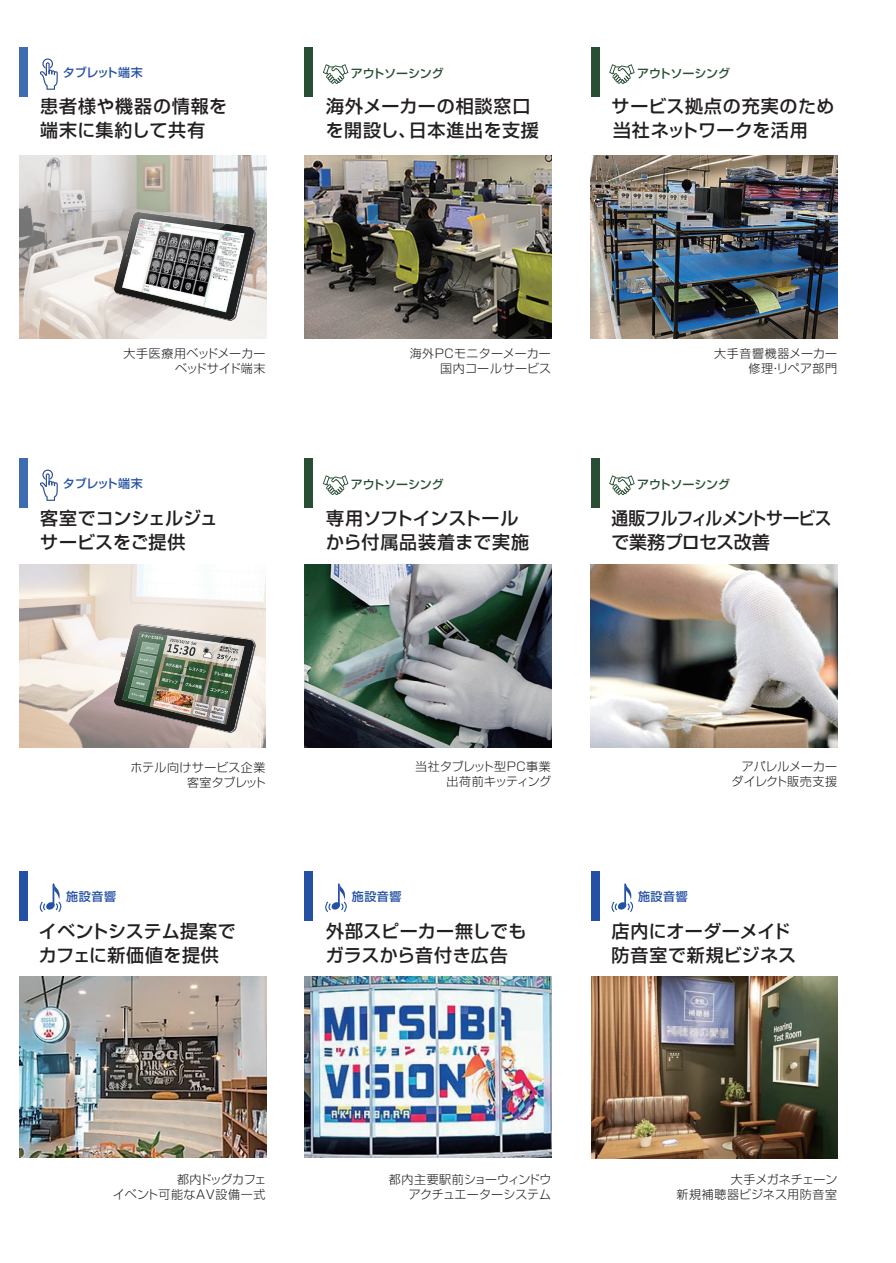
<style>
.page{position:relative;width:896px;height:1263px;background:#fff}
.page>*{position:absolute;margin:0;border:0;box-sizing:border-box;transform-origin:0 0}
.t1{font:500 18px/24px "Shin Go Pro";letter-spacing:.015em;color:#231f20}
.t2{font:500 18px/24px "Shin Go Pro";letter-spacing:.05em;color:#231f20}
.t3{font:500 18px/24px "Shin Go Pro";letter-spacing:-.04em;color:#231f20;scale:.93 1}
.t4{font:500 18px/24px "Shin Go Pro";letter-spacing:-.005em;color:#231f20}
.t5{font:300 12px/15px "Shin Go Pro";letter-spacing:.015em;color:#231f20;text-align:right}
.t6{font:300 12px/15px "Shin Go Pro";letter-spacing:-.005em;color:#231f20;text-align:right}
.t7{font:500 12px "Shin Go Pro";letter-spacing:-.01em;color:#284f34}
.t8{font:300 12px/15px "Shin Go Pro";letter-spacing:.035em;color:#231f20;text-align:right}
.t9{font:500 12px "Shin Go Pro";letter-spacing:-.025em;color:#2451a3}
.t10{font:500 12px "Shin Go Pro";letter-spacing:.05em;color:#2451a3}
</style>
<div class="page">
<img style="left:19px;top:156px;width:247px;height:182px">
<img style="left:19px;top:564px;width:246px;height:183px">
<img style="left:304px;top:156px;width:247px;height:182px">
<img style="left:590px;top:156px;width:247px;height:182px">
<img style="left:304px;top:564px;width:247px;height:183px">
<img style="left:590px;top:564px;width:247px;height:183px">
<img style="left:19px;top:976px;width:247px;height:181px">
<img style="left:304px;top:977px;width:247px;height:180px">
<img style="left:591px;top:976px;width:246px;height:182px">
<div style="left:19px;top:47px;width:9px;height:50px;background:#3d6cb1"></div>
<div style="left:304px;top:47px;width:9px;height:50px;background:#284f34"></div>
<div style="left:590px;top:47px;width:9px;height:50px;background:#284f34"></div>
<svg style="left:40px;top:58px;width:18px;height:32px"></svg>
<svg style="left:323px;top:64px;width:25px;height:20px"></svg>
<svg style="left:609px;top:64px;width:25px;height:20px"></svg>
<svg style="left:40px;top:470px;width:18px;height:31px"></svg>
<svg style="left:39px;top:883px;width:23px;height:29px"></svg>
<hr style="left:338px;top:883px;width:2px;height:23px;background:#2451a3">
<svg style="left:325px;top:884px;width:22px;height:28px"></svg>
<hr style="left:624px;top:883px;width:2px;height:23px;background:#2451a3">
<svg style="left:611px;top:884px;width:23px;height:28px"></svg>
<img style="left:114px;top:212px;width:141px;height:108px">
<img style="left:122px;top:219px;width:123px;height:94px">
<img style="left:114px;top:212px;width:112px;height:83px">
<img style="left:114px;top:625px;width:141px;height:108px">
<img style="left:122px;top:631px;width:123px;height:94px">
<img style="left:114px;top:625px;width:112px;height:83px">
<div style="left:19px;top:458px;width:9px;height:50px;background:#3d6cb1"></div>
<div style="left:304px;top:458px;width:9px;height:50px;background:#284f34"></div>
<div style="left:590px;top:458px;width:9px;height:50px;background:#284f34"></div>
<div style="left:19px;top:871px;width:9px;height:49px;background:#2451a3"></div>
<div style="left:304px;top:871px;width:9px;height:49px;background:#2451a3"></div>
<div style="left:590px;top:871px;width:9px;height:49px;background:#2451a3"></div>
<svg style="left:323px;top:475px;width:25px;height:20px"></svg>
<svg style="left:609px;top:475px;width:25px;height:20px"></svg>
<p class="t9" style="left:63px;top:63px;width:81px">タブレット端末</p>
<p class="t7" style="left:351px;top:64px;width:94px">アウトソーシング</p>
<p class="t7" style="left:637px;top:64px;width:94px">アウトソーシング</p>
<h1 class="t2" style="left:40px;top:92px;width:188px">患者様や機器の情報を端末に集約して共有</h1>
<h1 class="t2" style="left:326px;top:92px;width:215px">海外メーカーの相談窓口を開設し、日本進出を支援</h1>
<h1 class="t1" style="left:611px;top:92px;width:224px">サービス拠点の充実のため当社ネットワークを活用</h1>
<p class="t5" style="left:123px;top:345px;width:143px">大手医療用ベッドメーカーベッドサイド端末</p>
<p class="t5" style="left:409px;top:345px;width:143px">海外PCモニターメーカー国内コールサービス</p>
<p class="t8" style="left:714px;top:345px;width:124px">大手音響機器メーカー修理・リペア部門</p>
<p class="t9" style="left:63px;top:474px;width:81px">タブレット端末</p>
<p class="t7" style="left:351px;top:475px;width:94px">アウトソーシング</p>
<p class="t7" style="left:637px;top:475px;width:94px">アウトソーシング</p>
<h1 class="t4" style="left:40px;top:504px;width:179px">客室でコンシェルジュサービスをご提供</h1>
<h1 class="t1" style="left:326px;top:504px;width:204px">専用ソフトインストールから付属品装着まで実施</h1>
<h1 class="t3" style="left:611px;top:504px;width:238px">通販フルフィルメントサービスで業務プロセス改善</h1>
<p class="t5" style="left:130px;top:759px;width:137px">ホテル向けサービス企業客室タブレット</p>
<p class="t6" style="left:415px;top:757px;width:137px">当社タブレット型PC事業出荷前キッティング</p>
<p class="t5" style="left:731px;top:757px;width:107px">アパレルメーカーダイレクト販売支援</p>
<p class="t10" style="left:66px;top:887px;width:51px">施設音響</p>
<p class="t10" style="left:352px;top:887px;width:51px">施設音響</p>
<p class="t10" style="left:638px;top:887px;width:51px">施設音響</p>
<h1 class="t1" style="left:39px;top:917px;width:199px">イベントシステム提案でカフェに新価値を提供</h1>
<h1 class="t1" style="left:326px;top:917px;width:202px">外部スピーカー無しでもガラスから音付き広告</h1>
<h1 class="t1" style="left:611px;top:917px;width:186px">店内にオーダーメイド防音室で新規ビジネス</h1>
<p class="t5" style="left:113px;top:1170px;width:155px">都内ドッグカフェ<br>イベント可能なAV設備一式</p>
<p class="t6" style="left:389px;top:1170px;width:164px">都内主要駅前ショーウィンドウアクチュエーターシステム</p>
<p class="t5" style="left:676px;top:1170px;width:162px">大手メガネチェーン<br>新規補聴器ビジネス用防音室</p>
</div>
